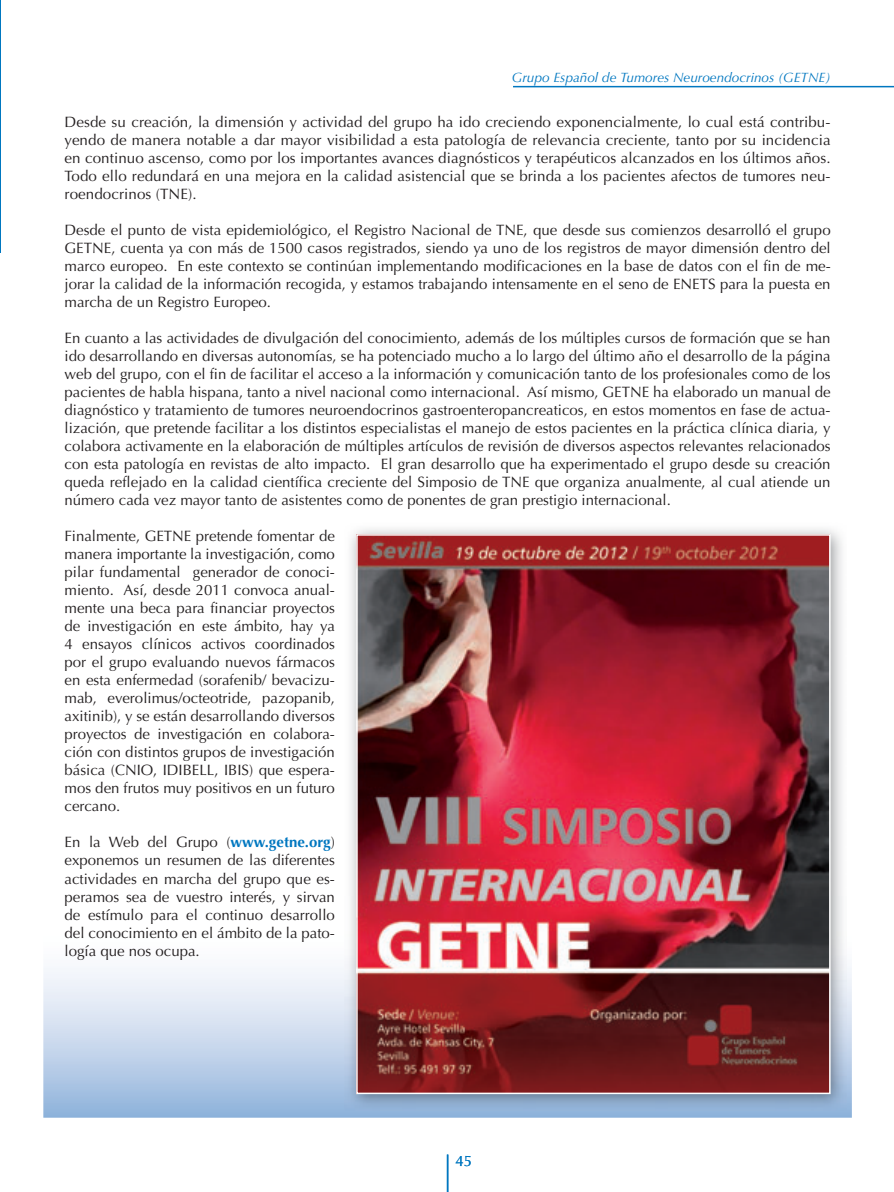
<style>
.page{position:relative;width:894px;height:1192px;background:#fff}
.page>*{position:absolute;margin:0;border:0;box-sizing:border-box;transform-origin:0 0}
.t1{font:15px/18px "Optima LT Std";color:#231f20;text-align:justify}
.t2{font:15px "Optima LT Std";color:#0077c0}
.t3{font:italic 13.5px "Optima LT Std";color:#0077c0}
.s1{font-weight:700;color:#0077c0}
</style>
<div class="page">
<hr style="left:446px;top:1154px;width:2px;height:37px;background:#0077c0">
<svg style="left:43px;top:961px;width:808px;height:156px;background:#c5d6ec"></svg>
<img style="left:344px;top:529px;width:502px;height:581px">
<img style="left:359px;top:537px;width:468px;height:553px">
<div style="left:356px;top:534px;width:474px;height:559px;border:2px solid #fff"></div>
<hr style="left:513px;top:86px;width:380px;height:1px;background:#0077c0">
<svg style="left:0;top:0;width:1px;height:253px"></svg>
<p class="t3" style="left:511px;top:69px;width:320px">Grupo Español de Tumores Neuroendocrinos (GETNE)</p>
<p class="t1" style="left:65px;top:113px;width:767px">Desde su creación, la dimensión y actividad del grupo ha ido creciendo exponencialmente, lo cual está contribu&shy;yendo de manera notable a dar mayor visibilidad a esta patología de relevancia creciente, tanto por su incidencia en continuo ascenso, como por los importantes avances diagnósticos y terapéuticos alcanzados en los últimos años.<br>Todo ello redundará en una mejora en la calidad asistencial que se brinda a los pacientes afectos de tumores neu&shy;roendocrinos (TNE).</p>
<p class="t1" style="left:65px;top:221px;width:767px">Desde el punto de vista epidemiológico, el Registro Nacional de TNE, que desde sus comienzos desarrolló el grupo GETNE, cuenta ya con más de 1500 casos registrados, siendo ya uno de los registros de mayor dimensión dentro del marco europeo. En este contexto se continúan implementando modificaciones en la base de datos con el fin de me&shy;jorar la calidad de la información recogida, y estamos trabajando intensamente en el seno de ENETS para la puesta en marcha de un Registro Europeo.</p>
<p class="t1" style="left:65px;top:329px;width:767px">En cuanto a las actividades de divulgación del conocimiento, además de los múltiples cursos de formación que se han ido desarrollando en diversas autonomías, se ha potenciado mucho a lo largo del último año el desarrollo de la página web del grupo, con el fin de facilitar el acceso a la información y comunicación tanto de los profesionales como de los pacientes de habla hispana, tanto a nivel nacional como internacional. Así mismo, GETNE ha elaborado un manual de diagnóstico y tratamiento de tumores neuroendocrinos gastroenteropancreaticos, en estos momentos en fase de actua&shy;lización, que pretende facilitar a los distintos especialistas el manejo de estos pacientes en la práctica clínica diaria, y colabora activamente en la elaboración de múltiples artículos de revisión de diversos aspectos relevantes relacionados con esta patología en revistas de alto impacto. El gran desarrollo que ha experimentado el grupo desde su creación queda reflejado en la calidad científica creciente del Simposio de TNE que organiza anualmente, al cual atiende un número cada vez mayor tanto de asistentes como de ponentes de gran prestigio internacional.</p>
<p class="t1" style="left:65px;top:527px;width:272px">Finalmente, GETNE pretende fomentar de manera importante la investigación, como pilar fundamental generador de conoci&shy;miento. Así, desde 2011 convoca anual&shy;mente una beca para financiar proyectos de investigación en este ámbito, hay ya 4 ensayos clínicos activos coordinados por el grupo evaluando nuevos fármacos en esta enfermedad (sorafenib/ bevacizu&shy;mab, everolimus/octeotride, pazopanib, axitinib), y se están desarrollando diversos proyectos de investigación en colabora&shy;ción con distintos grupos de investigación básica (CNIO, IDIBELL, IBIS) que espera&shy;mos den frutos muy positivos en un futuro cercano.</p>
<p class="t1" style="left:65px;top:833px;width:272px">En la Web del Grupo (<span class="s1">www.getne.org</span>) exponemos un resumen de las diferentes actividades en marcha del grupo que es&shy;peramos sea de vuestro interés, y sirvan de estímulo para el continuo desarrollo del conocimiento en el ámbito de la pato&shy;logía que nos ocupa.</p>
<p class="t2" style="left:455px;top:1151px;width:18px">45</p>
</div>
